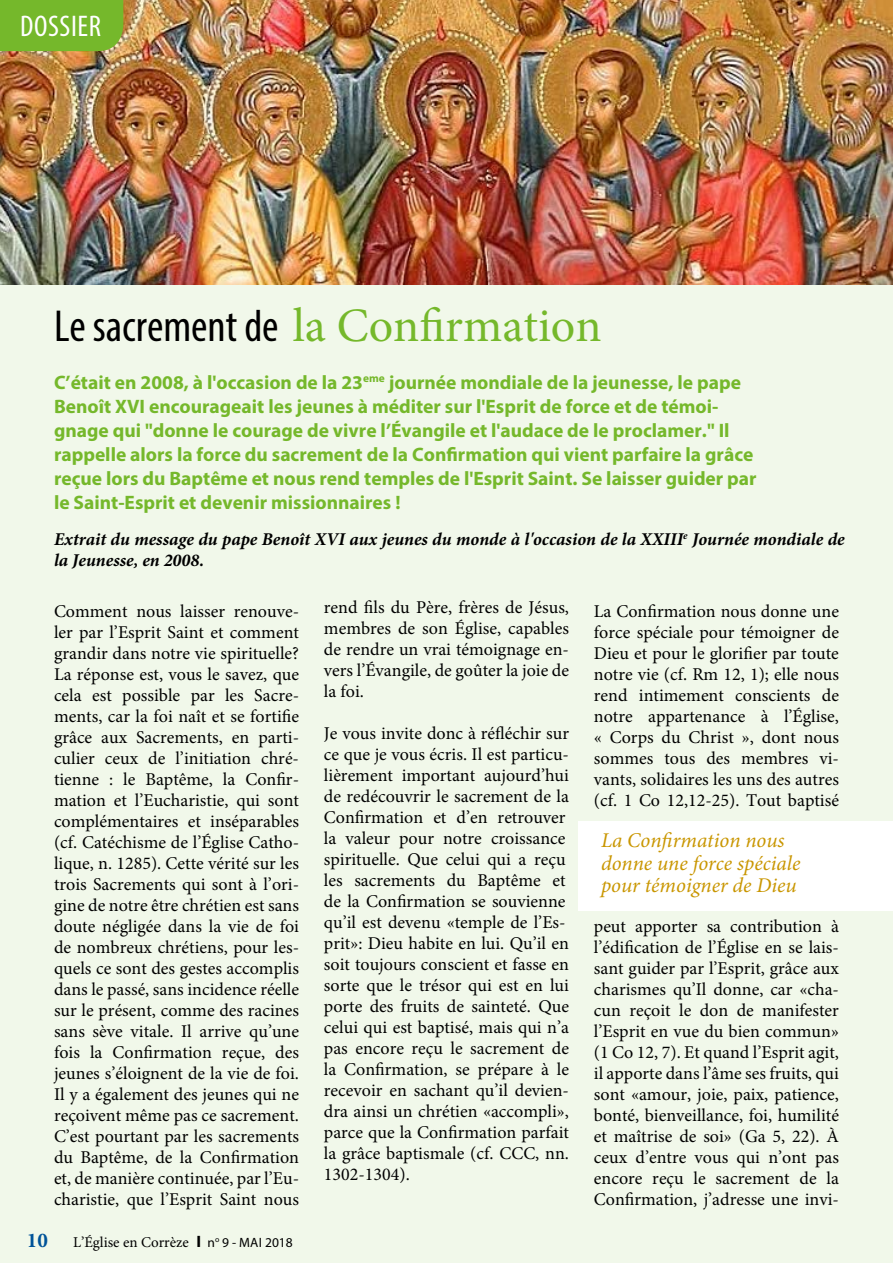
<style>
.page{position:relative;width:893px;height:1263px;background:#f1f8ea}
.page>*{position:absolute;margin:0;border:0;box-sizing:border-box;transform-origin:0 0}
.t1{font:48px "Minion Pro";color:#75b82b}
.t2{font:condensed 30px "Myriad Pro";letter-spacing:.02em;color:#fff}
.t3{font:italic 21px/22.5px "Minion Pro";color:#c99600}
.t4{font:700 21px "Minion Pro";color:#005399}
.t5{font:700 19.5px/24px "Myriad Pro";color:#75b82b}
.t6{font:18px/21px "Minion Pro";color:#000;text-align:justify}
.t7{font:italic 700 18px/21px "Minion Pro";color:#000}
.t8{font:15px "Minion Pro";color:#000}
.s1{font-family:"Myriad Pro";font-stretch:condensed;font-size:45px;color:#000}
.s2{font-family:"Myriad Pro";font-weight:700;font-size:16.5px}
.s3{font-family:"Myriad Pro";font-size:13.5px}
</style>
<div class="page">
<img style="left:0;top:0;width:893px;height:285px">
<div style="left:0;top:0;width:123px;height:51px;background:#75b82b"></div>
<div style="left:578px;top:821px;width:315px;height:89px;background:#fff"></div>
<h2 class="t2" style="left:20px;top:8px;width:82px">DOSSIER</h2>
<h1 class="t1" style="left:54px;top:294px;width:549px"><span class="s1">Le sacrement de</span> la Confirmation</h1>
<p class="t5" style="left:54px;top:370px;width:704px">C’était en 2008, à l'occasion de la 23<sup>eme</sup> journée mondiale de la jeunesse, le pape Benoît XVI encourageait les jeunes à méditer sur l'Esprit de force et de témoi&shy;gnage qui "donne le courage de vivre l’Évangile et l'audace de le proclamer." Il rappelle alors la force du sacrement de la Confirmation qui vient parfaire la grâce reçue lors du Baptême et nous rend temples de l'Esprit Saint. Se laisser guider par le Saint-Esprit et devenir missionnaires !</p>
<p class="t7" style="left:54px;top:529px;width:792px">Extrait du message du pape Benoît XVI aux jeunes du monde à l'occasion de la XXIII<sup>e</sup> Journée mondiale de la Jeunesse, en 2008.</p>
<p class="t6" style="left:54px;top:601px;width:247px">Comment nous laisser renouve&shy;ler par l’Esprit Saint et comment grandir dans notre vie spirituelle?<br>La réponse est, vous le savez, que cela est possible par les Sacre&shy;ments, car la foi naît et se fortifie grâce aux Sacrements, en parti&shy;culier ceux de l’initiation chré&shy;tienne : le Baptême, la Confir&shy;mation et l’Eucharistie, qui sont complémentaires et inséparables (cf. Catéchisme de l’Église Catho&shy;lique, n. 1285). Cette vérité sur les trois Sacrements qui sont à l’ori&shy;gine de notre être chrétien est sans doute négligée dans la vie de foi de nombreux chrétiens, pour les&shy;quels ce sont des gestes accomplis dans le passé, sans incidence réelle sur le présent, comme des racines sans sève vitale. Il arrive qu’une fois la Confirmation reçue, des jeunes s’éloignent de la vie de foi.<br>Il y a également des jeunes qui ne reçoivent même pas ce sacrement.<br>C’est pourtant par les sacrements du Baptême, de la Confirmation et, de manière continuée, par l’Eu&shy;charistie, que l’Esprit Saint nous</p>
<p class="t6" style="left:324px;top:597px;width:247px">rend fils du Père, frères de Jésus, membres de son Église, capables de rendre un vrai témoignage en&shy;vers l’Évangile, de goûter la joie de la foi.</p>
<p class="t6" style="left:324px;top:723px;width:247px;text-align:left">Je vous invite donc à réfléchir sur ce que je vous écris. Il est particu&shy;lièrement important aujourd’hui de redécouvrir le sacrement de la<br>Confirmation et d’en retrouver la valeur pour notre croissance spirituelle. Que celui qui a reçu les sacrements du Baptême et de la Confirmation se souvienne qu’il est devenu «temple de l’Es&shy;prit»: Dieu habite en lui. Qu’il en soit toujours conscient et fasse en sorte que le trésor qui est en lui porte des fruits de sainteté. Que celui qui est baptisé, mais qui n’a pas encore reçu le sacrement de la Confirmation, se prépare à le recevoir en sachant qu’il devien&shy;dra ainsi un chrétien «accompli», parce que la Confirmation parfait la grâce baptismale (cf. CCC, nn.<br>1302-1304).</p>
<p class="t4" style="left:27px;top:1225px;width:22px">10</p>
<p class="t8" style="left:73px;top:1232px;width:221px">L’Église en Corrèze <span class="s2">I</span> <span class="s3">n</span><sup>o</sup> <span class="s3">9 - MAI 2018</span></p>
<p class="t6" style="left:594px;top:601px;width:247px">La Confirmation nous donne une force spéciale pour témoigner de Dieu et pour le glorifier par toute notre vie (cf. Rm 12, 1); elle nous rend intimement conscients de notre appartenance à l’Église, « Corps du Christ », dont nous sommes tous des membres vi&shy;vants, solidaires les uns des autres (cf. 1 Co 12,12-25). Tout baptisé</p>
<p class="t3" style="left:601px;top:829px;width:201px">La Confirmation nous donne une force spéciale pour témoigner de Dieu</p>
<p class="t6" style="left:594px;top:916px;width:247px">peut apporter sa contribution à l’édification de l’Église en se lais&shy;sant guider par l’Esprit, grâce aux charismes qu’Il donne, car «cha&shy;cun reçoit le don de manifester l’Esprit en vue du bien commun» (1 Co 12, 7). Et quand l’Esprit agit, il apporte dans l’âme ses fruits, qui sont «amour, joie, paix, patience, bonté, bienveillance, foi, humilité et maîtrise de soi» (Ga 5, 22). À ceux d’entre vous qui n’ont pas encore reçu le sacrement de la Confirmation, j’adresse une invi-</p>
</div>
